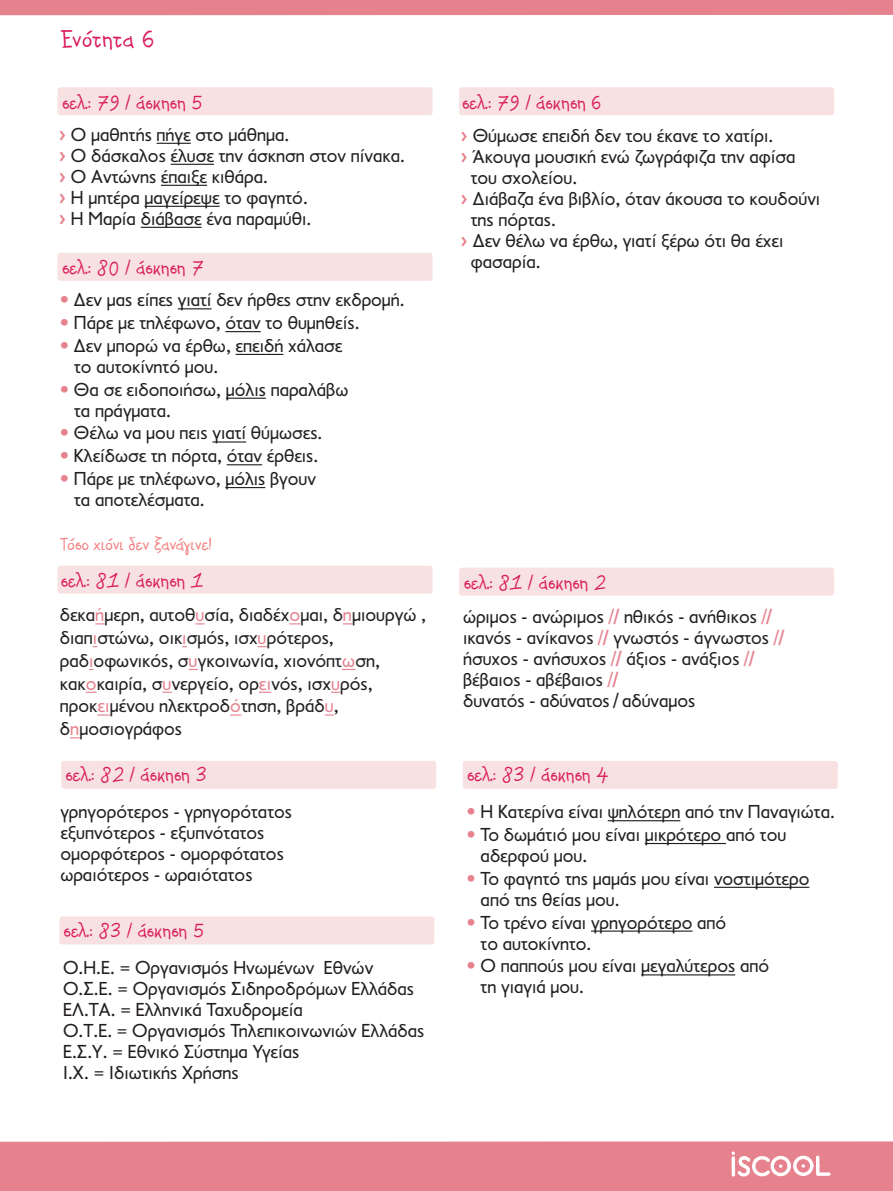
<style>
.page{position:relative;width:893px;height:1191px;background:#fff}
.page>*{position:absolute;margin:0;border:0;box-sizing:border-box;transform-origin:0 0}
.t1{font:27px "PF Kids Pro Grade Five";letter-spacing:.02em;color:#da1c5c}
.t2{font:21.6px "PF Kids Pro Grade Five";color:#da1c5c}
.t3{font:19.5px "PF Kids Pro Grade Five";color:#f37d7d}
.t4{font:19.05px/21px "PF Transport";color:#231f20}
.s1{font-weight:700;color:#e6828e}
.s2{color:#e6828e}
.s3{font-weight:500;color:#e6828e}
</style>
<div class="page">
<div style="left:61px;top:761px;width:375px;height:28px;background:#f8e2e1;border-radius:3px"></div>
<div style="left:463px;top:761px;width:375px;height:28px;background:#f8e2e1;border-radius:3px"></div>
<div style="left:59px;top:916px;width:375px;height:28px;background:#f8e2e1;border-radius:3px"></div>
<div style="left:459px;top:87px;width:375px;height:28px;background:#f8e2e1;border-radius:3px"></div>
<div style="left:58px;top:565px;width:375px;height:28px;background:#f8e2e1;border-radius:3px"></div>
<div style="left:58px;top:87px;width:375px;height:28px;background:#f8e2e1;border-radius:3px"></div>
<div style="left:57px;top:253px;width:375px;height:28px;background:#f8e2e1;border-radius:3px"></div>
<div style="left:459px;top:567px;width:375px;height:28px;background:#f8e2e1;border-radius:3px"></div>
<div style="left:0;top:1141px;width:893px;height:50px;background:#e6828e"></div>
<svg style="left:731px;top:1151px;width:100px;height:26px"></svg>
<div style="left:0;top:0;width:893px;height:15px;background:#e6828e"></div>
<hr style="left:608px;top:820px;width:72px;height:1px;background:#231f20">
<hr style="left:645px;top:843px;width:81px;height:1px;background:#231f20">
<hr style="left:714px;top:886px;width:95px;height:2px;background:#231f20">
<hr style="left:591px;top:930px;width:101px;height:1px;background:#231f20">
<hr style="left:641px;top:974px;width:94px;height:1px;background:#231f20">
<hr style="left:178px;top:308px;width:34px;height:1px;background:#231f20">
<hr style="left:225px;top:331px;width:36px;height:1px;background:#231f20">
<hr style="left:236px;top:354px;width:47px;height:1px;background:#231f20">
<hr style="left:226px;top:398px;width:40px;height:1px;background:#231f20">
<hr style="left:212px;top:441px;width:34px;height:1px;background:#231f20">
<hr style="left:227px;top:464px;width:35px;height:1px;background:#231f20">
<hr style="left:225px;top:487px;width:40px;height:1px;background:#231f20">
<hr style="left:157px;top:143px;width:34px;height:1px;background:#231f20">
<hr style="left:171px;top:164px;width:43px;height:1px;background:#231f20">
<hr style="left:161px;top:185px;width:46px;height:1px;background:#231f20">
<hr style="left:145px;top:206px;width:75px;height:1px;background:#231f20">
<hr style="left:141px;top:227px;width:61px;height:1px;background:#231f20">
<svg style="left:342px;top:669px;width:13px;height:1px"></svg>
<svg style="left:86px;top:691px;width:11px;height:2px"></svg>
<svg style="left:163px;top:691px;width:9px;height:2px"></svg>
<svg style="left:259px;top:691px;width:12px;height:2px"></svg>
<svg style="left:331px;top:691px;width:9px;height:2px"></svg>
<svg style="left:97px;top:714px;width:13px;height:1px"></svg>
<h1 class="t1" style="left:61px;top:17px;width:95px">Ενότητα 6</h1>
<p class="t2" style="left:62px;top:84px;width:142px">σελ.: 79 / άσκηση 5</p>
<p class="t4" style="left:60px;top:124px;width:347px"><span class="s1">&gt;</span> Ο µαθητής πήγε στο µάθηµα.<br><span class="s1">&gt;</span> Ο δάσκαλος έλυσε την άσκηση στον πίνακα. <span class="s1">&gt;</span> Ο Αντώνης έπαιξε κιθάρα.<br><span class="s1">&gt;</span> Η µητέρα µαγείρεψε το φαγητό.<br><span class="s1">&gt;</span> Η Μαρία διάβασε ένα παραµύθι.</p>
<p class="t2" style="left:62px;top:250px;width:143px">σελ.: 80 / άσκηση 7</p>
<p class="t4" style="left:60px;top:289px;width:346px"><span class="s2">•</span> ∆εν µας είπες γιατί δεν ήρθες στην εκδροµή.</p>
<p class="t4" style="left:60px;top:312px;width:301px"><span class="s2">•</span> Πάρε µε τηλέφωνο, όταν το θυµηθείς.</p>
<p class="t4" style="left:74px;top:335px;width:270px;text-indent:-14px"><span class="s2">•</span> ∆εν µπορώ να έρθω, επειδή χάλασε το αυτοκίνητό µου.</p>
<p class="t4" style="left:74px;top:379px;width:276px;text-indent:-14px"><span class="s2">•</span> Θα σε ειδοποιήσω, µόλις παραλάβω τα πράγµατα.</p>
<p class="t4" style="left:60px;top:422px;width:264px"><span class="s2">•</span> Θέλω να µου πεις γιατί θύµωσες.</p>
<p class="t4" style="left:60px;top:445px;width:260px"><span class="s2">•</span> Κλείδωσε τη πόρτα, όταν έρθεις.</p>
<p class="t4" style="left:74px;top:468px;width:243px;text-indent:-14px"><span class="s2">•</span> Πάρε µε τηλέφωνο, µόλις βγουν τα αποτελέσµατα.</p>
<p class="t3" style="left:61px;top:528px;width:153px">Τόσο χιόνι δεν ξανάγινε!</p>
<p class="t2" style="left:61px;top:562px;width:144px">σελ.: 81 / άσκηση 1</p>
<p class="t4" style="left:60px;top:603px;width:368px;line-height:22.8px">δεκα<span class="s2">ή</span>µερη, αυτοθ<span class="s2">υ</span>σία, διαδέχ<span class="s2">ο</span>µαι, δ<span class="s2">η</span>µιουργώ , διαπ<span class="s2">ι</span>στώνω, οικ<span class="s2">ι</span>σµός, ισχ<span class="s2">υ</span>ρότερος, ραδ<span class="s2">ι</span>οφωνικός, σ<span class="s2">υ</span>γκοινωνία, χιονόπτ<span class="s2">ω</span>ση, κακ<span class="s2">ο</span>καιρία, σ<span class="s2">υ</span>νεργείο, ορ<span class="s2">ει</span>νός, ισχ<span class="s2">υ</span>ρός, προκ<span class="s2">ει</span>µένου ηλεκτροδ<span class="s2">ό</span>τηση, βράδ<span class="s2">υ</span>, δ<span class="s2">η</span>µοσιογράφος</p>
<p class="t2" style="left:65px;top:757px;width:143px">σελ.: 82 / άσκηση 3</p>
<p class="t4" style="left:60px;top:801px;width:233px">γρηγορότερος - γρηγορότατος εξυπνότερος - εξυπνότατος οµορφότερος - οµορφότατος ωραιότερος - ωραιότατος</p>
<p class="t2" style="left:64px;top:912px;width:142px">σελ.: 83 / άσκηση 5</p>
<p class="t4" style="left:63px;top:956px;width:363px">Ο.Η.Ε. = Οργανισµός Ηνωµένων Εθνών Ο.Σ.Ε. = Οργανισµός Σιδηροδρόµων Ελλάδας ΕΛ.ΤΑ. = Ελληνικά Ταχυδροµεία<br>Ο.Τ.Ε. = Οργανισµός Τηλεπικοινωνιών Ελλάδας Ε.Σ.Υ. = Εθνικό Σύστηµα Υγείας<br>Ι.Χ. = Ιδιωτικής Χρήσης</p>
<p class="t2" style="left:462px;top:84px;width:141px">σελ.: 79 / άσκηση 6</p>
<p class="t4" style="left:461px;top:125px;width:314px"><span class="s1">&gt;</span> Θύµωσε επειδή δεν του έκανε το χατίρι.</p>
<p class="t4" style="left:461px;top:146px;width:336px"><span class="s1">&gt;</span> Άκουγα µουσική ενώ ζωγράφιζα την αφίσα</p>
<p class="t4" style="left:471px;top:167px;width:108px">του σχολείου.</p>
<p class="t4" style="left:461px;top:188px;width:360px"><span class="s1">&gt;</span> ∆ιάβαζα ένα βιβλίο, όταν άκουσα το κουδούνι</p>
<p class="t4" style="left:471px;top:209px;width:87px">της πόρτας.</p>
<p class="t4" style="left:461px;top:230px;width:324px"><span class="s1">&gt;</span> ∆εν θέλω να έρθω, γιατί ξέρω ότι θα έχει</p>
<p class="t4" style="left:471px;top:251px;width:71px">φασαρία.</p>
<p class="t2" style="left:464px;top:564px;width:144px">σελ.: 81 / άσκηση 2</p>
<p class="t4" style="left:463px;top:606px;width:322px">ώριµος - ανώριµος <span class="s2">/</span><span class="s3">/</span> ηθικός - ανήθικος <span class="s2">/</span><span class="s3">/ </span>ικανός - ανίκανος <span class="s2">/</span><span class="s3">/</span> γνωστός - άγνωστος <span class="s2">/</span><span class="s3">/ </span>ήσυχος - ανήσυχος <span class="s2">/</span><span class="s3">/</span> άξιος - ανάξιος <span class="s2">/</span><span class="s3">/ </span>βέβαιος - αβέβαιος <span class="s2">/</span><span class="s3">/<br></span>δυνατός - αδύνατος / αδύναµος</p>
<p class="t2" style="left:467px;top:757px;width:143px">σελ.: 83 / άσκηση 4</p>
<p class="t4" style="left:466px;top:801px;width:370px"><span class="s2">•</span> Η Κατερίνα είναι ψηλότερη από την Παναγιώτα.</p>
<p class="t4" style="left:481px;top:824px;width:307px;text-indent:-14px"><span class="s2">•</span> Το δωµάτιό µου είναι µικρότερο από του αδερφού µου.</p>
<p class="t4" style="left:481px;top:868px;width:330px;text-indent:-14px"><span class="s2">•</span> Το φαγητό της µαµάς µου είναι νοστιµότερο από της θείας µου.</p>
<p class="t4" style="left:481px;top:911px;width:247px;text-indent:-14px"><span class="s2">•</span> Το τρένο είναι γρηγορότερο από το αυτοκίνητο.</p>
<p class="t4" style="left:481px;top:955px;width:290px;text-indent:-14px"><span class="s2">•</span> Ο παππούς µου είναι µεγαλύτερος από τη γιαγιά µου.</p>
</div>
